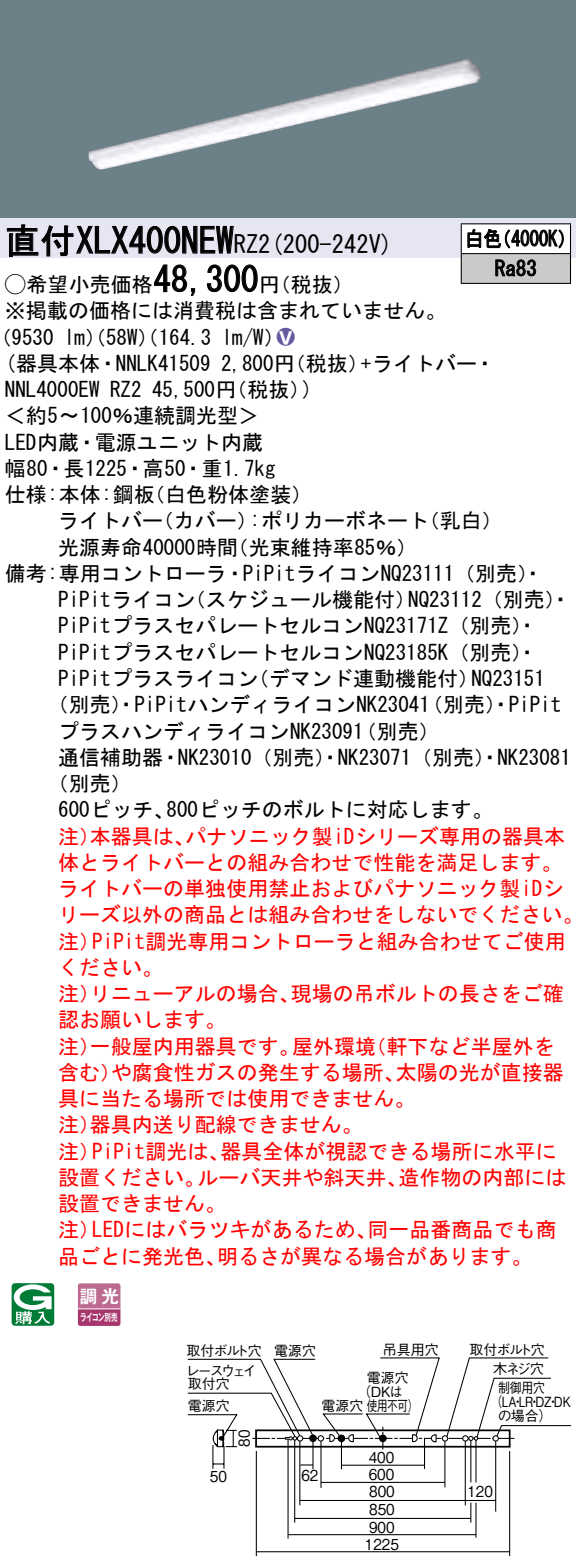
<style>
.page{position:relative;width:576px;height:1566px;background:#fff}
.page>*{position:absolute;margin:0;border:0;box-sizing:border-box;transform-origin:0 0}
.t1{font:35px "MS Gothic";color:#000}
.t2{font:24.5px "MS Gothic";color:#000}
.t3{font:21px/26.2px "MS Gothic";color:#000}
.t4{font:21px/26.2px "MS Gothic";color:#f00}
.t5{font:21px/29.8px "MS Gothic";color:#000;scale:.88 1}
.t6{font:21px "Ford Classification 1";color:#635aa0}
.t7{font:17.5px "Gothic MB101 Pro De Bold 90 pv RKSJ H";color:#fff}
.t8{font:15.05px/17.2px "Gothic BBB Pro Medium 90 pv RKSJ H";color:#000;scale:.9 1}
.t9{font:14px "Gothic BBB Pro Medium 90 pv RKSJ H";letter-spacing:-.02em;color:#000}
.t10{font:14px/14px "Gothic BBB Pro Medium 90 pv RKSJ H";letter-spacing:-.02em;color:#000;scale:.85 1}
.t11{font:14px/28px "Gothic BBB Pro Medium 90 pv RKSJ H";color:#000}
.t12{font:10.15px "Gothic MB101 Pro De Bold 90 pv RKSJ H";letter-spacing:-.05em;color:#fff;scale:.65 1}
.s1{font-size:24.5px}
.s2{font-family:"Ford Classification 1"}
.s3{color:#fff}
</style>
<div class="page">
<div style="left:0;top:0;width:575px;height:218px;background:#6c8087"></div>
<img style="left:89px;top:59px;width:392px;height:111px">
<div style="left:0;top:218px;width:575px;height:40px;background:#e6e5f2"></div>
<svg style="left:6px;top:224px;width:228px;height:33px"></svg>
<svg style="left:154px;top:264px;width:42px;height:32px"></svg>
<svg style="left:207px;top:264px;width:51px;height:29px"></svg>
<svg style="left:12px;top:1283px;width:42px;height:42px"></svg>
<svg style="left:78px;top:1283px;width:42px;height:42px;background:#b55984"></svg>
<hr style="left:78px;top:1308px;width:42px;height:1px;background:#fff">
<div style="left:461px;top:224px;width:109px;height:30px;background:#fff"></div>
<div style="left:461px;top:254px;width:109px;height:29px;background:#cacaca"></div>
<hr style="left:460px;top:223px;width:110px;height:1px;background:#000">
<hr style="left:569px;top:224px;width:2px;height:29px;background:#000">
<hr style="left:460px;top:253px;width:110px;height:1px;background:#000">
<svg style="left:460px;top:224px;width:1px;height:59px"></svg>
<hr style="left:569px;top:254px;width:2px;height:29px;background:#000">
<hr style="left:460px;top:283px;width:110px;height:1px;background:#000">
<svg style="left:467px;top:229px;width:96px;height:20px"></svg>
<svg style="left:495px;top:259px;width:41px;height:17px"></svg>
<hr style="left:341px;top:1439px;width:1px;height:30px;background:#000">
<hr style="left:320px;top:1439px;width:1px;height:48px;background:#000">
<hr style="left:312px;top:1439px;width:1px;height:30px;background:#000">
<hr style="left:424px;top:1438px;width:1px;height:31px;background:#000">
<hr style="left:299px;top:1440px;width:1px;height:65px;background:#000">
<hr style="left:294px;top:1440px;width:1px;height:82px;background:#000">
<svg style="left:470px;top:1502px;width:1px;height:20px"></svg>
<hr style="left:464px;top:1441px;width:1px;height:64px;background:#000">
<hr style="left:287px;top:1439px;width:1px;height:99px;background:#000">
<hr style="left:475px;top:1502px;width:1px;height:35px;background:#000">
<hr style="left:470px;top:1440px;width:1px;height:42px;background:#000">
<hr style="left:475px;top:1439px;width:1px;height:43px;background:#000">
<hr style="left:255px;top:1451px;width:2px;height:105px;background:#000">
<hr style="left:509px;top:1451px;width:1px;height:105px;background:#000">
<hr style="left:321px;top:1481px;width:123px;height:2px;background:#000">
<hr style="left:300px;top:1499px;width:165px;height:2px;background:#000">
<hr style="left:294px;top:1517px;width:176px;height:2px;background:#000">
<hr style="left:288px;top:1534px;width:187px;height:1px;background:#000">
<hr style="left:256px;top:1551px;width:253px;height:1px;background:#000">
<hr style="left:444px;top:1440px;width:1px;height:47px;background:#000">
<svg style="left:187px;top:1357px;width:383px;height:111px"></svg>
<hr style="left:495px;top:1441px;width:1px;height:70px;background:#000">
<hr style="left:465px;top:1499px;width:30px;height:2px;background:#000">
<h1 class="t1" style="left:5px;top:223px;width:255px">直付XLX400NEW<span class="s1">RZ</span></h1>
<p class="t2" style="left:258px;top:232px;width:136px">(2 200-242 (V</p>
<h1 class="t1" style="left:153px;top:262px;width:106px">48,300</h1>
<p class="t3" style="left:5px;top:271px;width:442px"><span class="s2">A</span>希望小売価格<br>※掲載の価格には消費税は含まれていません。</p>
<p class="t6" style="left:277px;top:326px;width:19px">2<span class="s3">8</span></p>
<p class="t3" style="left:259px;top:271px;width:96px">（円税抜(</p>
<p class="t3" style="left:222px;top:324px;width:64px">l m (W/</p>
<p class="t3" style="left:-9px;top:324px;width:65px">（9530</p>
<p class="t3" style="left:64px;top:324px;width:149px">lm）（58 ）（W 164.3</p>
<p class="t5" style="left:494px;top:224px;width:49px;text-indent:-30px">白色<br>Ra83</p>
<p class="t5" style="left:492px;top:224px;width:96px">（4000 (K</p>
<p class="t3" style="left:5px;top:350px;width:207px">(器具本体・NNLK41509</p>
<p class="t3" style="left:361px;top:350px;width:136px">+ライトバー・</p>
<p class="t3" style="left:221px;top:350px;width:149px">2,800 （円税抜）</p>
<p class="t3" style="left:152px;top:376px;width:160px">45,500 （円税抜(</p>
<p class="t3" style="left:302px;top:376px;width:12px">(</p>
<p class="t3" style="left:5px;top:376px;width:96px">NNL4000EW</p>
<p class="t3" style="left:5px;top:403px;width:255px">＜約〜5 100％連続調光型&lt;</p>
<p class="t3" style="left:5px;top:429px;width:259px">LED内蔵・電源ユニット内蔵</p>
<p class="t3" style="left:5px;top:455px;width:272px">幅80・長1225・高50・重1.7kg</p>
<p class="t3" style="left:144px;top:481px;width:170px">（白色粉体塗装(</p>
<p class="t3" style="left:110px;top:376px;width:33px">RZ2</p>
<p class="t3" style="left:5px;top:481px;width:151px">仕様:本体:鋼板</p>
<p class="t3" style="left:58px;top:508px;width:106px">ライトバー</p>
<p class="t3" style="left:153px;top:508px;width:106px">（カバー）</p>
<p class="t3" style="left:250px;top:508px;width:181px">:ポリカーボネート</p>
<p class="t3" style="left:418px;top:508px;width:85px">（乳白(</p>
<p class="t3" style="left:58px;top:534px;width:181px">光源寿命40000時間</p>
<p class="t3" style="left:5px;top:560px;width:540px">備考:専用コントローラ・PiPitライコンNQ23111（別売・(</p>
<p class="t3" style="left:408px;top:586px;width:164px">NQ23112（別売・(</p>
<p class="t3" style="left:227px;top:534px;width:191px">（光束維持率85％(</p>
<p class="t3" style="left:185px;top:586px;width:232px">（スケジュール機能付）</p>
<p class="t3" style="left:58px;top:586px;width:139px">PiPitライコン</p>
<p class="t3" style="left:58px;top:613px;width:481px">PiPitプラスセパレートセルコンNQ23171 （Z 別売・(</p>
<p class="t3" style="left:58px;top:639px;width:481px">PiPitプラスセパレートセルコンNQ23185 （K 別売・(</p>
<p class="t3" style="left:471px;top:665px;width:75px">NQ23151</p>
<p class="t3" style="left:58px;top:665px;width:202px">PiPitプラスライコン</p>
<p class="t3" style="left:248px;top:665px;width:232px">（デマンド連動機能付）</p>
<p class="t3" style="left:355px;top:691px;width:85px;text-indent:-308px">（別売）・PiPitハンディライコンNK23041（別売(</p>
<p class="t3" style="left:58px;top:718px;width:307px">プラスハンディライコンNK23091</p>
<p class="t3" style="left:422px;top:691px;width:141px">（別売）・PiPit</p>
<p class="t3" style="left:48px;top:744px;width:117px;text-indent:10px">通信補助器（別売(</p>
<p class="t3" style="left:178px;top:744px;width:164px">NK23010（別売）・</p>
<p class="t3" style="left:337px;top:744px;width:164px">NK23071（別売）・</p>
<p class="t3" style="left:497px;top:744px;width:75px">NK23081</p>
<p class="t3" style="left:160px;top:744px;width:22px">・</p>
<p class="t3" style="left:166px;top:796px;width:328px">800ピッチのボルトに対応します。</p>
<p class="t3" style="left:58px;top:796px;width:118px">600ピッチ、</p>
<p class="t4" style="left:185px;top:823px;width:381px">パナソニック製iDシリーズ専用の器具本</p>
<p class="t4" style="left:58px;top:823px;width:43px">注）</p>
<p class="t4" style="left:58px;top:849px;width:505px">体とライトバーとの組み合わせで性能を満足します。</p>
<p class="t4" style="left:58px;top:875px;width:507px">ライトバーの単独使用禁止およびパナソニック製iDシ</p>
<p class="t4" style="left:58px;top:901px;width:526px">リーズ以外の商品とは組み合わせをしないでください。</p>
<p class="t4" style="left:92px;top:928px;width:475px">PiPit調光専用コントローラと組み合わせてご使用</p>
<p class="t4" style="left:90px;top:823px;width:106px">本器具は、</p>
<p class="t4" style="left:58px;top:928px;width:106px">注）<br>ください。</p>
<p class="t4" style="left:290px;top:980px;width:275px">現場の吊ボルトの長さをご確</p>
<p class="t4" style="left:58px;top:980px;width:169px">注）<br>認お願いします。</p>
<p class="t4" style="left:90px;top:980px;width:211px">リニューアルの場合、</p>
<p class="t4" style="left:90px;top:1033px;width:211px">一般屋内用器具です。</p>
<p class="t4" style="left:292px;top:1033px;width:85px">屋外環境</p>
<p class="t4" style="left:365px;top:1033px;width:190px">（軒下など半屋外を</p>
<p class="t4" style="left:58px;top:1033px;width:43px">注）</p>
<p class="t4" style="left:111px;top:1059px;width:295px">や腐食性ガスの発生する場所、</p>
<p class="t4" style="left:395px;top:1059px;width:170px">太陽の光が直接器</p>
<p class="t4" style="left:58px;top:1059px;width:64px">含む）</p>
<p class="t4" style="left:58px;top:1085px;width:358px">具に当たる場所では使用できません。</p>
<p class="t4" style="left:90px;top:1111px;width:274px">器具内送り配線できません。</p>
<p class="t4" style="left:58px;top:1111px;width:43px">注）</p>
<p class="t4" style="left:220px;top:1138px;width:337px">器具全体が視認できる場所に水平に</p>
<p class="t4" style="left:58px;top:1138px;width:43px">注）</p>
<p class="t4" style="left:92px;top:1138px;width:139px">PiPit調光は、</p>
<p class="t4" style="left:197px;top:1164px;width:211px">ルーバ天井や斜天井、</p>
<p class="t4" style="left:398px;top:1164px;width:170px">造作物の内部には</p>
<p class="t4" style="left:58px;top:1164px;width:169px">設置ください。設置できません。</p>
<p class="t4" style="left:92px;top:1216px;width:286px">LEDにはバラツキがあるため、</p>
<p class="t4" style="left:367px;top:1216px;width:190px">同一品番商品でも商</p>
<p class="t4" style="left:58px;top:1216px;width:43px">注）</p>
<p class="t4" style="left:58px;top:1243px;width:169px">品ごとに発光色、</p>
<p class="t4" style="left:217px;top:1243px;width:317px">明るさが異なる場合があります。</p>
<p class="t7" style="left:80px;top:1281px;width:41px">調光</p>
<p class="t12" style="left:80px;top:1308px;width:59px">ライコン別売</p>
<p class="t9" style="left:186px;top:1339px;width:77px">取付ボルト穴</p>
<p class="t9" style="left:274px;top:1339px;width:43px">電源穴</p>
<p class="t9" style="left:382px;top:1338px;width:57px">吊具用穴</p>
<p class="t9" style="left:469px;top:1338px;width:77px">取付ボルト穴</p>
<p class="t9" style="left:186px;top:1359px;width:72px">レースウェイ</p>
<p class="t9" style="left:188px;top:1372px;width:43px">取付穴</p>
<p class="t9" style="left:188px;top:1394px;width:44px">電源穴</p>
<p class="t11" style="left:321px;top:1361px;width:98px;text-indent:45px">電源穴電源穴使用不可(</p>
<p class="t9" style="left:357px;top:1380px;width:47px">（DKは</p>
<p class="t9" style="left:493px;top:1357px;width:53px">木ネジ穴</p>
<p class="t10" style="left:490px;top:1379px;width:96px;text-indent:8px">制御用穴（LA LR DZ DK</p>
<p class="t10" style="left:497px;top:1393px;width:66px;text-align:center">・・<br>の場合(</p>
<p class="t10" style="left:546px;top:1393px;width:16px">・</p>
<p class="t8" style="left:233px;top:1446px;width:20px;rotate:-90deg">80</p>
<p class="t8" style="left:368px;top:1446px;width:30px">400</p>
<p class="t8" style="left:210px;top:1465px;width:20px">50</p>
<p class="t8" style="left:301px;top:1465px;width:20px">62</p>
<p class="t8" style="left:368px;top:1464px;width:30px">600</p>
<p class="t8" style="left:369px;top:1499px;width:30px">850</p>
<p class="t8" style="left:369px;top:1481px;width:30px">800</p>
<p class="t8" style="left:364px;top:1516px;width:39px">900<br>1225</p>
<p class="t8" style="left:467px;top:1481px;width:30px">120</p>
</div>
